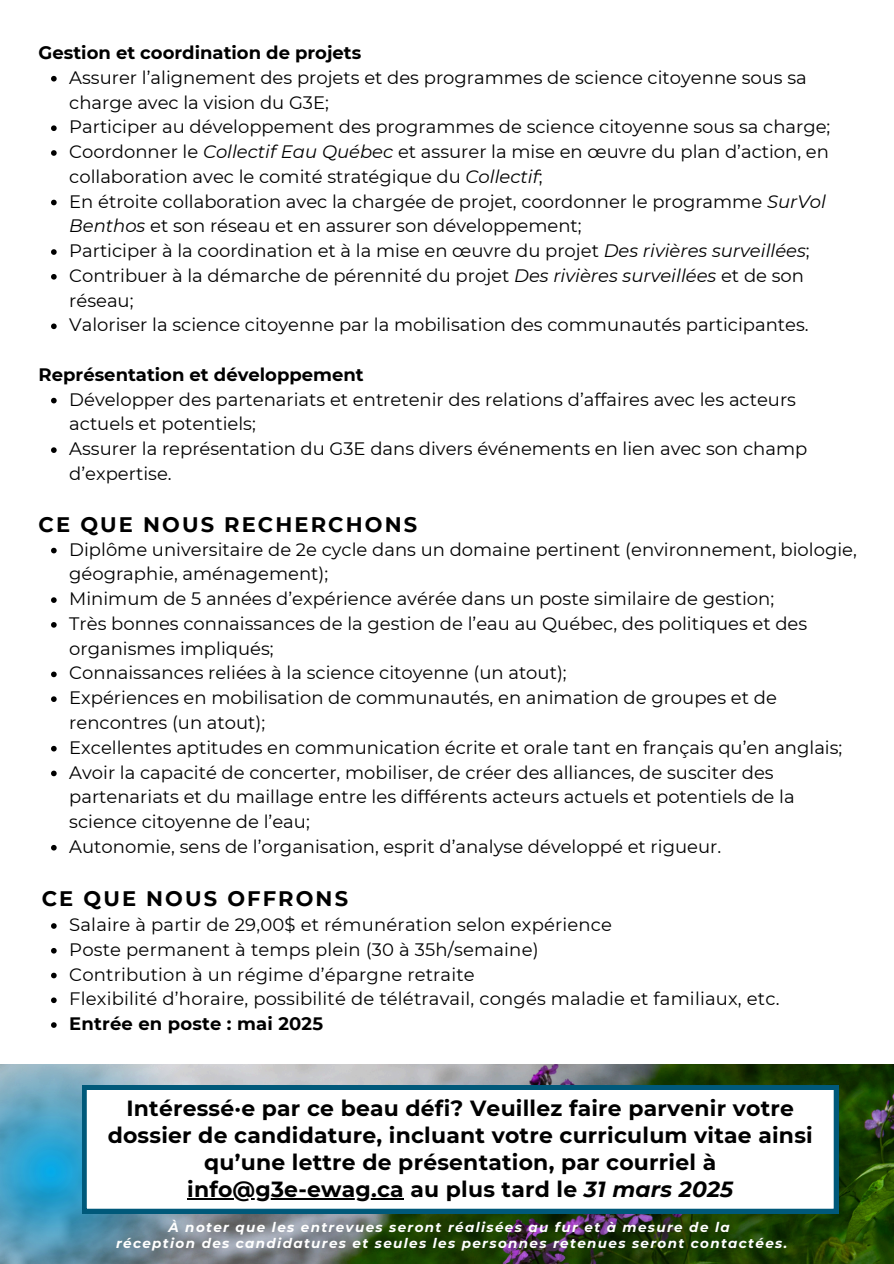
<style>
.page{position:relative;width:894px;height:1264px;background:#fff}
.page>*{position:absolute;margin:0;border:0;box-sizing:border-box;transform-origin:0 0}
.t1{font:700 21.9px/27px "Montserrat";letter-spacing:.01em;color:#000;text-align:center}
.t2{font:700 21px "Montserrat";letter-spacing:.1em;color:#000}
.t3{font:18px/24.8px "Montserrat";color:#000}
.t4{font:700 18px "Montserrat";color:#000}
.t5{font:italic 700 13.5px "Montserrat";letter-spacing:.1em;color:#fff}
.s1{font-style:italic}
</style>
<div class="page">
<img style="left:239px;top:1064px;width:654px;height:199px">
<img style="left:0;top:1064px;width:239px;height:199px">
<svg style="left:82px;top:1085px;width:755px;height:128px"></svg>
<hr style="left:187px;top:1198px;width:217px;height:1px;background:#000">
<svg style="left:51px;top:923px;width:6px;height:5px"></svg>
<svg style="left:51px;top:948px;width:6px;height:5px"></svg>
<svg style="left:51px;top:972px;width:6px;height:6px"></svg>
<svg style="left:51px;top:997px;width:6px;height:6px"></svg>
<svg style="left:51px;top:1022px;width:6px;height:5px"></svg>
<svg style="left:51px;top:76px;width:6px;height:5px"></svg>
<svg style="left:51px;top:125px;width:6px;height:6px"></svg>
<svg style="left:51px;top:150px;width:6px;height:6px"></svg>
<svg style="left:51px;top:200px;width:6px;height:5px"></svg>
<svg style="left:51px;top:249px;width:6px;height:6px"></svg>
<svg style="left:51px;top:274px;width:6px;height:5px"></svg>
<svg style="left:51px;top:323px;width:6px;height:6px"></svg>
<svg style="left:51px;top:398px;width:6px;height:5px"></svg>
<svg style="left:51px;top:447px;width:6px;height:6px"></svg>
<svg style="left:51px;top:547px;width:6px;height:6px"></svg>
<svg style="left:51px;top:597px;width:6px;height:6px"></svg>
<svg style="left:51px;top:622px;width:6px;height:5px"></svg>
<svg style="left:51px;top:671px;width:6px;height:6px"></svg>
<svg style="left:51px;top:696px;width:6px;height:6px"></svg>
<svg style="left:51px;top:745px;width:6px;height:6px"></svg>
<svg style="left:51px;top:770px;width:6px;height:6px"></svg>
<svg style="left:51px;top:844px;width:6px;height:6px"></svg>
<p class="t4" style="left:39px;top:42px;width:324px">Gestion et coordination de projets</p>
<p class="t3" style="left:69px;top:65px;width:739px">Assurer l’alignement des projets et des programmes de science citoyenne sous sa charge avec la vision du G3E;</p>
<h1 class="t3" style="left:69px;top:114px;width:762px">Participer au développement des programmes de science citoyenne sous sa charge;</h1>
<p class="t3" style="left:69px;top:139px;width:761px">Coordonner le <span class="s1">Collectif Eau Québec</span> et assurer la mise en œuvre du plan d’action, en collaboration avec le comité stratégique du <span class="s1">Collectif</span>;</p>
<p class="t3" style="left:69px;top:189px;width:758px">En étroite collaboration avec la chargée de projet, coordonner le programme <span class="s1">SurVol<br>Benthos</span> et son réseau et en assurer son développement;</p>
<p class="t3" style="left:69px;top:238px;width:741px">Participer à la coordination et à la mise en œuvre du projet <span class="s1">Des rivières surveillées</span>;</p>
<p class="t3" style="left:69px;top:263px;width:736px">Contribuer à la démarche de pérennité du projet <span class="s1">Des rivières surveillées</span> et de son réseau;</p>
<p class="t3" style="left:69px;top:312px;width:740px">Valoriser la science citoyenne par la mobilisation des communautés participantes.</p>
<p class="t4" style="left:39px;top:363px;width:326px">Représentation et développement</p>
<p class="t3" style="left:69px;top:387px;width:728px">Développer des partenariats et entretenir des relations d’affaires avec les acteurs actuels et potentiels;</p>
<p class="t3" style="left:69px;top:436px;width:739px">Assurer la représentation du G3E dans divers événements en lien avec son champ d’expertise.</p>
<p class="t2" style="left:39px;top:511px;width:380px">CE QUE NOUS RECHERCHONS</p>
<p class="t3" style="left:69px;top:537px;width:788px">Diplôme universitaire de 2e cycle dans un domaine pertinent (environnement, biologie, géographie, aménagement);</p>
<p class="t3" style="left:69px;top:586px;width:706px">Minimum de 5 années d’expérience avérée dans un poste similaire de gestion;</p>
<p class="t3" style="left:69px;top:611px;width:739px">Très bonnes connaissances de la gestion de l’eau au Québec, des politiques et des organismes impliqués;</p>
<h1 class="t3" style="left:69px;top:660px;width:499px">Connaissances reliées à la science citoyenne (un atout);</h1>
<p class="t3" style="left:69px;top:685px;width:709px">Expériences en mobilisation de communautés, en animation de groupes et de rencontres (un atout);</p>
<p class="t3" style="left:69px;top:735px;width:774px">Excellentes aptitudes en communication écrite et orale tant en français qu’en anglais;</p>
<p class="t3" style="left:69px;top:759px;width:726px">Avoir la capacité de concerter, mobiliser, de créer des alliances, de susciter des partenariats et du maillage entre les différents acteurs actuels et potentiels de la science citoyenne de l’eau;</p>
<p class="t3" style="left:69px;top:834px;width:653px">Autonomie, sens de l’organisation, esprit d’analyse développé et rigueur.</p>
<p class="t2" style="left:42px;top:885px;width:308px">CE QUE NOUS OFFRONS</p>
<p class="t3" style="left:69px;top:912px;width:544px">Salaire à partir de 29,00$ et rémunération selon expérience</p>
<p class="t3" style="left:69px;top:937px;width:471px">Poste permanent à temps plein (30 à 35h/semaine)</p>
<p class="t3" style="left:69px;top:961px;width:407px">Contribution à un régime d’épargne retraite</p>
<p class="t3" style="left:69px;top:986px;width:711px">Flexibilité d’horaire, possibilité de télétravail, congés maladie et familiaux, etc.</p>
<p class="t4" style="left:69px;top:1012px;width:255px">Entrée en poste : mai 2025</p>
<p class="t1" style="left:108px;top:1094px;width:706px">Intéressé·e par ce beau défi? Veuillez faire parvenir votre dossier de candidature, incluant votre curriculum vitae ainsi qu’une lettre de présentation, par courriel à</p>
<p class="t1" style="left:187px;top:1175px;width:547px">info@g3e-ewag.ca au plus tard le <span class="s1">31 mars 2025</span></p>
<p class="t5" style="left:168px;top:1218px;width:562px">À noter que les entrevues seront réalisées au fur et à mesure de la</p>
<p class="t5" style="left:116px;top:1234px;width:672px">réception des candidatures et seules les personnes retenues seront contactées.</p>
</div>
